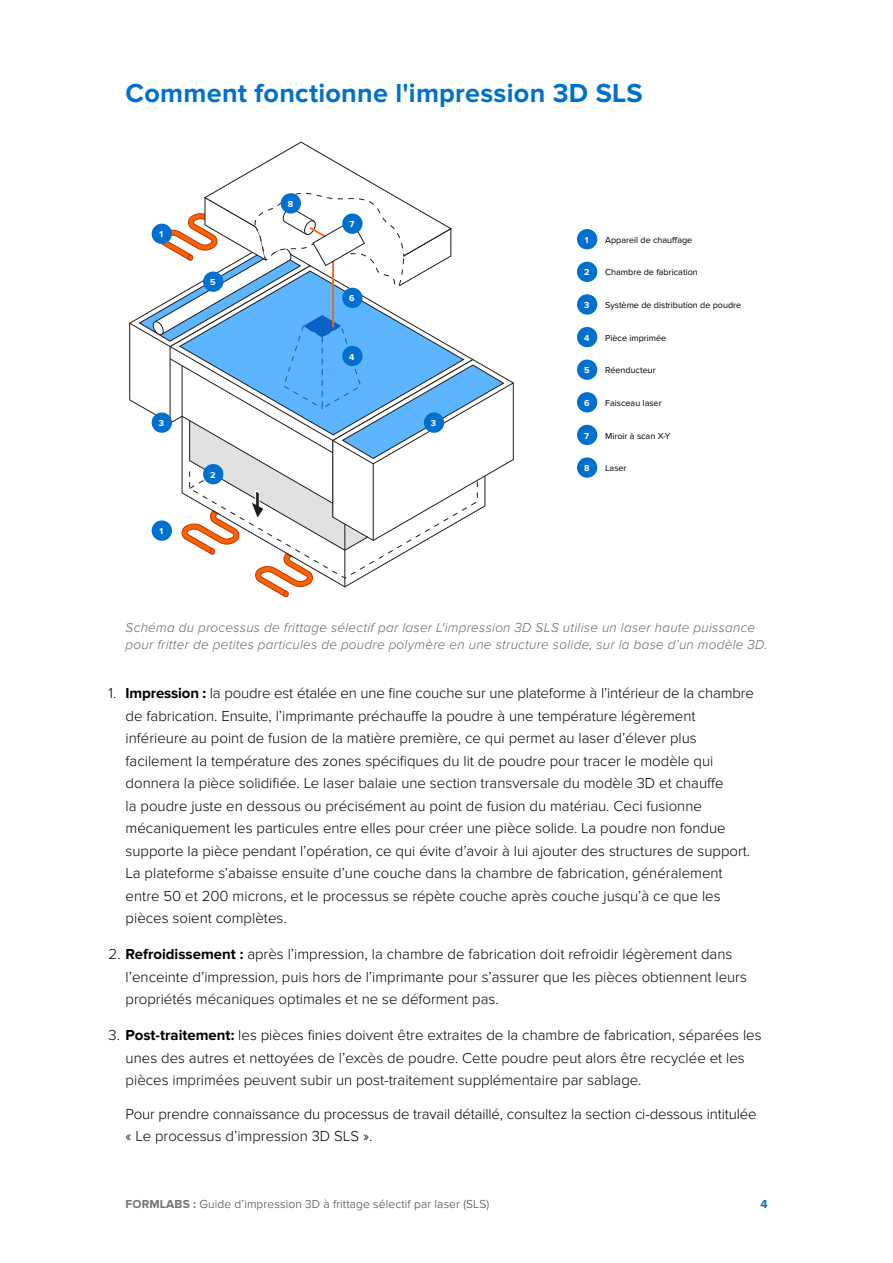
<style>
.page{position:relative;width:893px;height:1263px;background:#fff}
.page>*{position:absolute;margin:0;border:0;box-sizing:border-box;transform-origin:0 0}
.t1{font:700 27px "Proxima Nova";letter-spacing:.01em;color:#0070ce}
.t2{font:300 15px/22.5px "Proxima Nova";color:#000}
.t3{font:italic 300 13.5px/16.2px "Proxima Nova";letter-spacing:.02em;color:#63666a}
.t4{font:300 12px "Proxima Nova";letter-spacing:.01em;color:#414042}
.t5{font:700 12px "Proxima Nova";color:#0070ce}
.t6{font:9px "Proxima Nova";color:#000}
.t7{font:700 9px "Proxima Nova";color:#fff}
.s1{font-weight:700}
.s2{font-weight:700;color:#727579}
</style>
<div class="page">
<svg style="left:128px;top:141px;width:386px;height:457px"></svg>
<div style="left:577px;top:229px;width:20px;height:20px;background:#0070ce;border-radius:50%"></div>
<div style="left:152px;top:224px;width:20px;height:20px;background:#0070ce;border-radius:50%"></div>
<div style="left:152px;top:520px;width:20px;height:21px;background:#0070ce;border-radius:50%"></div>
<div style="left:577px;top:294px;width:20px;height:21px;background:#0070ce;border-radius:50%"></div>
<div style="left:424px;top:412px;width:20px;height:21px;background:#0070ce;border-radius:50%"></div>
<div style="left:152px;top:412px;width:20px;height:21px;background:#0070ce;border-radius:50%"></div>
<div style="left:577px;top:360px;width:20px;height:20px;background:#0070ce;border-radius:50%"></div>
<div style="left:203px;top:271px;width:20px;height:21px;background:#0070ce;border-radius:50%"></div>
<div style="left:577px;top:425px;width:20px;height:20px;background:#0070ce;border-radius:50%"></div>
<div style="left:342px;top:213px;width:21px;height:21px;background:#0070ce;border-radius:50%"></div>
<div style="left:577px;top:262px;width:20px;height:20px;background:#0070ce;border-radius:50%"></div>
<div style="left:203px;top:464px;width:20px;height:20px;background:#0070ce;border-radius:50%"></div>
<div style="left:577px;top:327px;width:20px;height:20px;background:#0070ce;border-radius:50%"></div>
<div style="left:342px;top:346px;width:21px;height:20px;background:#0070ce;border-radius:50%"></div>
<div style="left:577px;top:392px;width:20px;height:20px;background:#0070ce;border-radius:50%"></div>
<div style="left:342px;top:288px;width:21px;height:20px;background:#0070ce;border-radius:50%"></div>
<div style="left:577px;top:457px;width:20px;height:21px;background:#0070ce;border-radius:50%"></div>
<div style="left:281px;top:193px;width:20px;height:20px;background:#0070ce;border-radius:50%"></div>
<h1 class="t1" style="left:126px;top:78px;width:519px">Comment fonctionne l'impression 3D SLS</h1>
<p class="t7" style="left:160px;top:229px;width:5px">1</p>
<p class="t7" style="left:210px;top:277px;width:7px">5</p>
<p class="t7" style="left:288px;top:199px;width:7px">8</p>
<p class="t7" style="left:350px;top:219px;width:6px">7</p>
<p class="t7" style="left:349px;top:293px;width:7px">6</p>
<p class="t7" style="left:349px;top:351px;width:7px">4</p>
<p class="t7" style="left:159px;top:418px;width:7px">3</p>
<p class="t7" style="left:431px;top:418px;width:7px">3</p>
<p class="t7" style="left:160px;top:526px;width:5px">1</p>
<p class="t7" style="left:210px;top:469px;width:7px">2</p>
<p class="t7" style="left:585px;top:235px;width:5px">1</p>
<p class="t6" style="left:605px;top:235px;width:89px">Appareil de chauffage</p>
<p class="t7" style="left:584px;top:267px;width:7px">2</p>
<p class="t6" style="left:605px;top:267px;width:94px">Chambre de fabrication</p>
<p class="t7" style="left:584px;top:300px;width:7px">3</p>
<p class="t6" style="left:605px;top:300px;width:138px">Système de distribution de poudre</p>
<p class="t7" style="left:584px;top:332px;width:7px">4</p>
<p class="t6" style="left:605px;top:332px;width:63px">Pièce imprimée</p>
<p class="t7" style="left:584px;top:365px;width:7px">5</p>
<p class="t6" style="left:605px;top:365px;width:52px">Réenducteur</p>
<p class="t7" style="left:584px;top:398px;width:7px">6</p>
<p class="t6" style="left:605px;top:398px;width:58px">Faisceau laser</p>
<p class="t7" style="left:584px;top:430px;width:6px">7</p>
<p class="t6" style="left:605px;top:430px;width:67px">Miroir à scan X-Y</p>
<p class="t7" style="left:584px;top:463px;width:7px">8</p>
<p class="t6" style="left:605px;top:463px;width:23px">Laser</p>
<p class="t3" style="left:126px;top:620px;width:643px">Schéma du processus de frittage sélectif par laser L'impression 3D SLS utilise un laser haute puissance pour fritter de petites particules de poudre polymère en une structure solide, sur la base d’un modèle 3D.</p>
<p class="t2" style="left:126px;top:682px;width:630px;text-indent:-17px">1. <span class="s1">Impression :</span> la poudre est étalée en une fine couche sur une plateforme à l’intérieur de la chambre de fabrication. Ensuite, l’imprimante préchauffe la poudre à une température légèrement inférieure au point de fusion de la matière première, ce qui permet au laser d’élever plus facilement la température des zones spécifiques du lit de poudre pour tracer le modèle qui donnera la pièce solidifiée. Le laser balaie une section transversale du modèle 3D et chauffe<br>la poudre juste en dessous ou précisément au point de fusion du matériau. Ceci fusionne mécaniquement les particules entre elles pour créer une pièce solide. La poudre non fondue supporte la pièce pendant l’opération, ce qui évite d’avoir à lui ajouter des structures de support.<br>La plateforme s’abaisse ensuite d’une couche dans la chambre de fabrication, généralement entre 50 et 200 microns, et le processus se répète couche après couche jusqu’à ce que les pièces soient complètes.</p>
<p class="t2" style="left:126px;top:943px;width:623px;text-indent:-17px">2. <span class="s1">Refroidissement :</span> après l’impression, la chambre de fabrication doit refroidir légèrement dans l’enceinte d’impression, puis hors de l’imprimante pour s’assurer que les pièces obtiennent leurs propriétés mécaniques optimales et ne se déforment pas.</p>
<p class="t2" style="left:126px;top:1024px;width:637px;text-indent:-17px">3. <span class="s1">Post-traitement:</span> les pièces finies doivent être extraites de la chambre de fabrication, séparées les unes des autres et nettoyées de l’excès de poudre. Cette poudre peut alors être recyclée et les pièces imprimées peuvent subir un post-traitement supplémentaire par sablage.</p>
<p class="t2" style="left:126px;top:1103px;width:632px">Pour prendre connaissance du processus de travail détaillé, consultez la section ci-dessous intitulée « Le processus d’impression 3D SLS ».</p>
<p class="t4" style="left:125px;top:1197px;width:365px"><span class="s2">FORMLABS :</span> Guide d’impression 3D à frittage sélectif par laser (SLS)</p>
<p class="t5" style="left:760px;top:1197px;width:9px">4</p>
</div>
